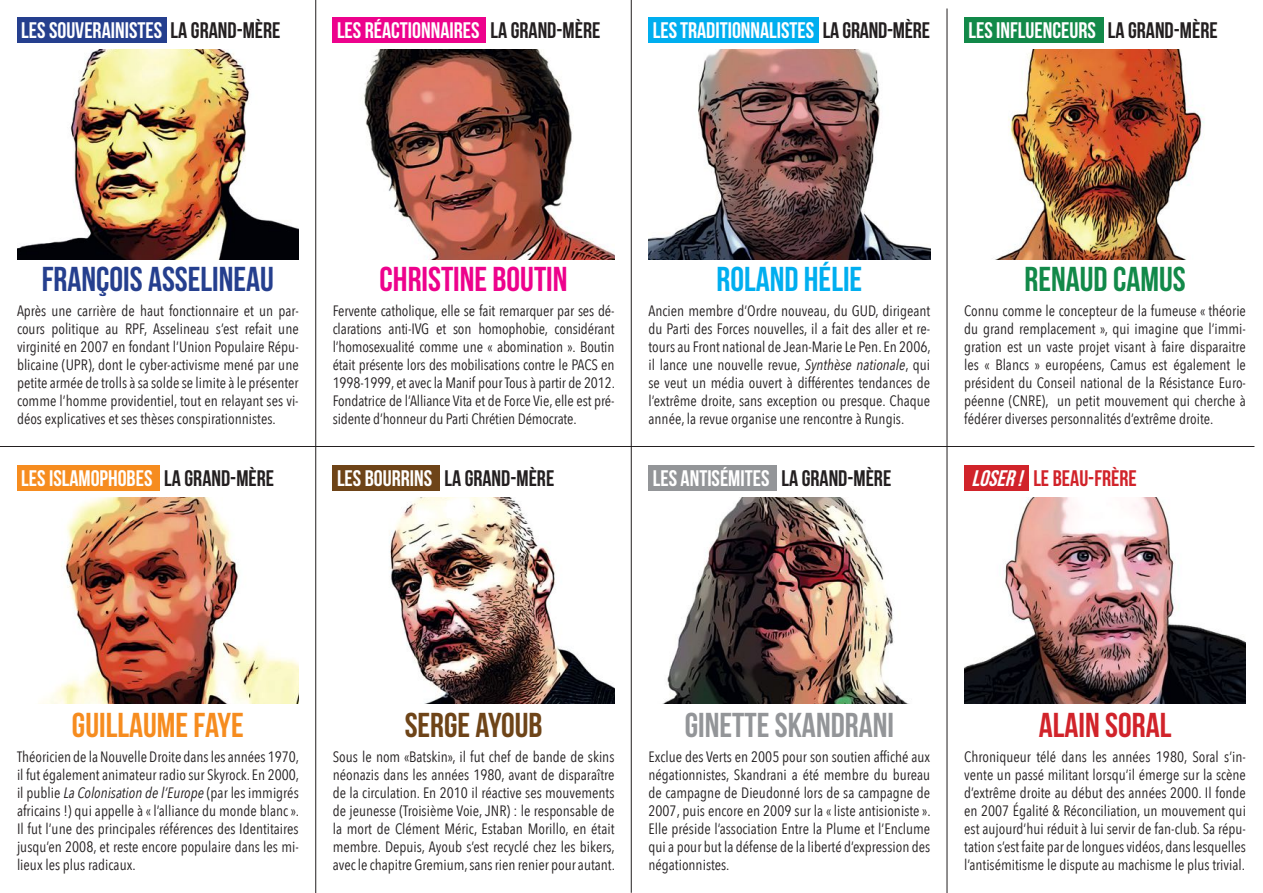
<style>
.page{position:relative;width:1263px;height:893px;background:#fff}
.page>*{position:absolute;margin:0;border:0;box-sizing:border-box;transform-origin:0 0}
.t1{font:34.5px "Bebas Neue";color:#253f8e}
.t2{font:34.5px "Bebas Neue";color:#939598}
.t3{font:34.5px "Bebas Neue";color:#ed028c}
.t4{font:34.5px "Bebas Neue";color:#f68c1f}
.t5{font:34.5px "Bebas Neue";color:#00aeef}
.t6{font:34.5px "Bebas Neue";color:#128949}
.t7{font:34.5px "Bebas Neue";color:#6e4418}
.t8{font:34.5px "Bebas Neue";color:#d1232a}
.t9{font:22.5px "Bebas Neue";color:#fff}
.t10{font:22.5px "Bebas Neue";color:#231f20}
.t11{font:22.5px "Bebas Neue";color:#d1232a}
.t12{font:15px/18px "Avenir Next Condensed";color:#231f20;text-align:justify}
.s1{color:#231f20}
.s2{color:#fff}
.s3{font-style:italic}
.s4{font-style:italic;color:#fff}
</style>
<div class="page">
<hr style="left:0;top:446px;width:1254px;height:1px;background:#231f20">
<hr style="left:315px;top:0;width:1px;height:893px;background:#231f20">
<hr style="left:631px;top:0;width:1px;height:893px;background:#231f20">
<hr style="left:947px;top:9px;width:1px;height:884px;background:#231f20">
<div style="left:17px;top:17px;width:149px;height:26px;background:#253f8e"></div>
<div style="left:333px;top:17px;width:153px;height:26px;background:#ed028c"></div>
<div style="left:648px;top:17px;width:171px;height:26px;background:#00aeef"></div>
<div style="left:964px;top:17px;width:139px;height:26px;background:#128949"></div>
<div style="left:17px;top:465px;width:143px;height:25px;background:#f68c1f"></div>
<div style="left:333px;top:465px;width:107px;height:25px;background:#6e4418"></div>
<div style="left:648px;top:465px;width:129px;height:25px;background:#939598"></div>
<div style="left:964px;top:465px;width:65px;height:25px;background:#d1232a"></div>
<img style="left:363px;top:49px;width:251px;height:210px">
<img style="left:662px;top:497px;width:247px;height:207px">
<img style="left:964px;top:497px;width:282px;height:207px">
<img style="left:17px;top:49px;width:282px;height:210px">
<img style="left:39px;top:497px;width:260px;height:207px">
<img style="left:648px;top:49px;width:282px;height:210px">
<img style="left:390px;top:497px;width:224px;height:207px">
<img style="left:997px;top:49px;width:208px;height:210px">
<h2 class="t9" style="left:21px;top:18px;width:261px">LES SOUVERAINISTES <span class="s1">LA GRAND-MÈRE</span></h2>
<h2 class="t9" style="left:337px;top:18px;width:265px">LES RÉACTIONNAIRES <span class="s1">LA GRAND-MÈRE</span></h2>
<h2 class="t9" style="left:653px;top:18px;width:279px">LES TRADITIONNALISTES <span class="s1">LA GRAND-MÈRE</span></h2>
<h2 class="t9" style="left:968px;top:18px;width:251px">LES INFLUENCEURS <span class="s1">LA GRAND-MÈRE</span></h2>
<h1 class="t1" style="left:42px;top:260px;width:234px">FRANÇOIS ASSELINEAU</h1>
<p class="t12" style="left:17px;top:301px;width:283px">Après une carrière de haut fonctionnaire et un par&shy;cours politique au RPF, Asselineau s’est refait une virginité en 2007 en fondant l’Union Populaire Répu&shy;blicaine (UPR), dont le cyber-activisme mené par une petite armée de trolls à sa solde se limite à le présenter comme l’homme providentiel, tout en relayant ses vi&shy;déos explicatives et ses thèses conspirationnistes.</p>
<h2 class="t9" style="left:21px;top:466px;width:254px">LES ISLAMOPHOBES <span class="s1">LA GRAND-MÈRE</span></h2>
<h1 class="t3" style="left:380px;top:260px;width:189px">CHRISTINE BOUTIN</h1>
<p class="t12" style="left:333px;top:301px;width:284px">Fervente catholique, elle se fait remarquer par ses dé&shy;clarations anti-IVG et son homophobie, considérant l’homosexualité comme une « abomination ». Boutin était présente lors des mobilisations contre le PACS en 1998-1999, et avec la Manif pour Tous à partir de 2012.<br>Fondatrice de l’Alliance Vita et de Force Vie, elle est pré&shy;sidente d’honneur du Parti Chrétien Démocrate.</p>
<h2 class="t10" style="left:337px;top:466px;width:219px"><span class="s2">LES BOURRINS</span> LA GRAND-MÈRE</h2>
<h1 class="t5" style="left:716px;top:260px;width:147px">ROLAND HÉLIE</h1>
<p class="t12" style="left:648px;top:301px;width:284px">Ancien membre d’Ordre nouveau, du GUD, dirigeant du Parti des Forces nouvelles, il a fait des aller et re&shy;tours au Front national de Jean-Marie Le Pen. En 2006, il lance une nouvelle revue, <span class="s3">Synthèse nationale</span>, qui se veut un média ouvert à différentes tendances de l’extrême droite, sans exception ou presque. Chaque année, la revue organise une rencontre à Rungis.</p>
<h2 class="t9" style="left:653px;top:466px;width:240px">LES ANTISÉMITES <span class="s1">LA GRAND-MÈRE</span></h2>
<h1 class="t6" style="left:1024px;top:260px;width:163px">RENAUD CAMUS</h1>
<p class="t12" style="left:964px;top:301px;width:283px">Connu comme le concepteur de la fumeuse « théorie du grand remplacement », qui imagine que l’immi&shy;gration est un vaste projet visant à faire disparaitre les « Blancs » européens, Camus est également le président du Conseil national de la Résistance Euro&shy;péenne (CNRE), un petit mouvement qui cherche à fédérer diverses personnalités d’extrême droite.</p>
<h2 class="t11" style="left:972px;top:466px;width:167px"><span class="s4">LOSER!</span> LE BEAU-FRÈRE</h2>
<h1 class="t4" style="left:72px;top:707px;width:173px">GUILLAUME FAYE</h1>
<p class="t12" style="left:17px;top:747px;width:284px">Théoricien de la Nouvelle Droite dans les années 1970, il fut également animateur radio sur Skyrock. En 2000, il publie <span class="s3">La Colonisation de l’Europe</span> (par les immigrés africains !) qui appelle à « l’alliance du monde blanc ».<br>Il fut l’une des principales références des Identitaires jusqu’en 2008, et reste encore populaire dans les mi&shy;lieux les plus radicaux.</p>
<h1 class="t7" style="left:405px;top:707px;width:139px">SERGE AYOUB</h1>
<p class="t12" style="left:333px;top:747px;width:284px">Sous le nom «Batskin», il fut chef de bande de skins néonazis dans les années 1980, avant de disparaître de la circulation. En 2010 il réactive ses mouvements de jeunesse (Troisième Voie, JNR) : le responsable de la mort de Clément Méric, Estaban Morillo, en était membre. Depuis, Ayoub s’est recyclé chez les bikers, avec le chapitre Gremium, sans rien renier pour autant.</p>
<h1 class="t2" style="left:685px;top:707px;width:211px">GINETTE SKANDRANI</h1>
<p class="t12" style="left:648px;top:747px;width:284px">Exclue des Verts en 2005 pour son soutien affiché aux négationnistes, Skandrani a été membre du bureau de campagne de Dieudonné lors de sa campagne de 2007, puis encore en 2009 sur la « liste antisioniste ».<br>Elle préside l’association Entre la Plume et l’Enclume qui a pour but la défense de la liberté d’expression des négationnistes.</p>
<h1 class="t8" style="left:1039px;top:707px;width:134px">ALAIN SORAL</h1>
<p class="t12" style="left:964px;top:747px;width:283px">Chroniqueur télé dans les années 1980, Soral s’in&shy;vente un passé militant lorsqu’il émerge sur la scène d’extrême droite au début des années 2000. Il fonde en 2007 Égalité &amp; Réconciliation, un mouvement qui est aujourd’hui réduit à lui servir de fan-club. Sa répu&shy;tation s’est faite par de longues vidéos, dans lesquelles l’antisémitisme le dispute au machisme le plus trivial.</p>
</div>
